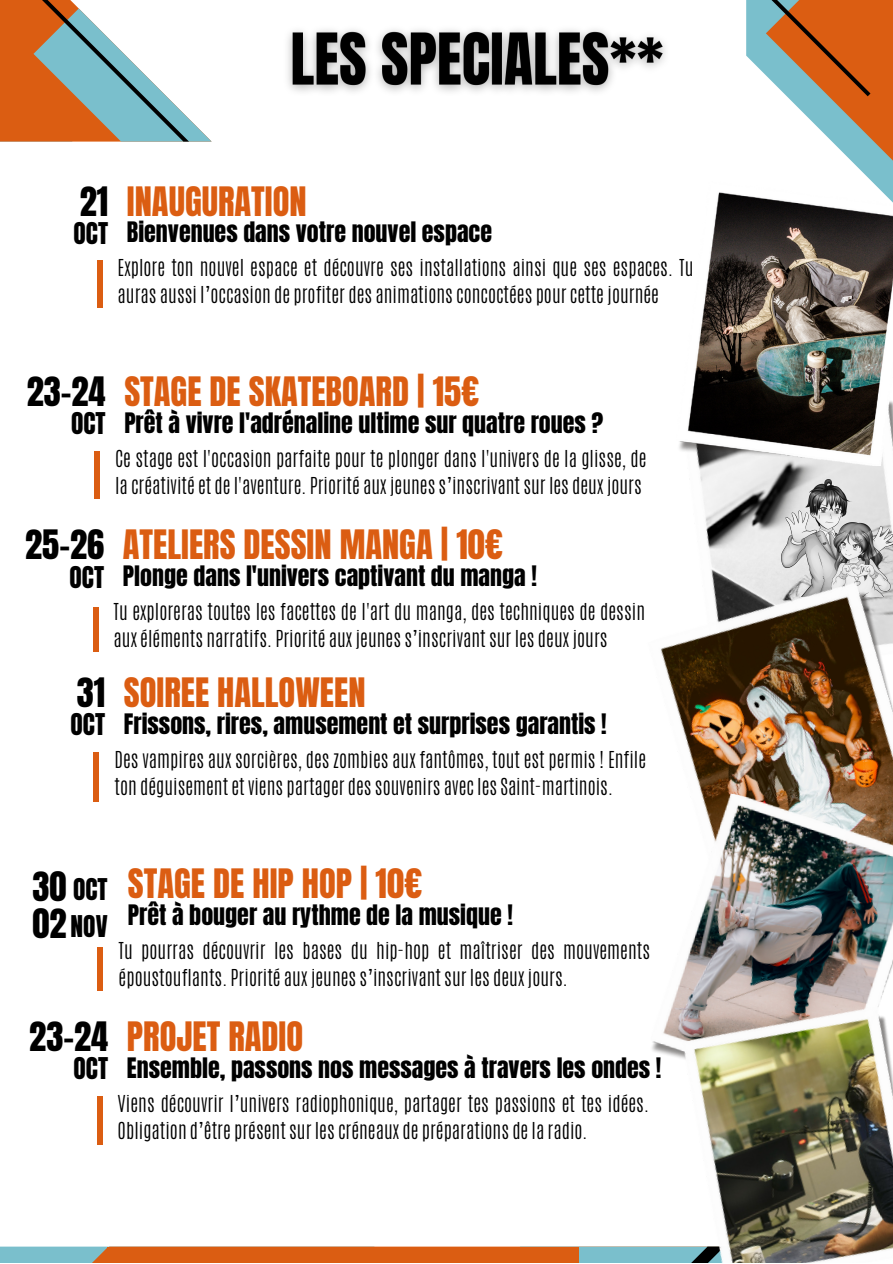
<style>
.page{position:relative;width:893px;height:1264px;background:#fff}
.page>*{position:absolute;margin:0;border:0;box-sizing:border-box;transform-origin:0 0}
.t1{font:34.5px "Anton";color:#db5d12}
.t2{font:34.5px "Anton";color:#000}
.t3{font:25.5px "Anton";color:#000}
.t4{font:24px "Anton";color:#000}
.t5{font:300 19.5px/27px "Antonio";color:#000}
</style>
<div class="page">
<img style="left:698px;top:466px;width:188px;height:89px">
<img style="left:781px;top:480px;width:111px;height:75px">
<div style="left:93px;top:607px;width:6px;height:45px;background:#db5d12"></div>
<img style="left:660px;top:555px;width:232px;height:232px">
<img style="left:652px;top:787px;width:240px;height:263px">
<svg style="left:0;top:1246px;width:653px;height:16px;background:#c27b4a"></svg>
<img style="left:653px;top:982px;width:239px;height:280px">
<svg style="left:746px;top:0;width:146px;height:182px"></svg>
<img style="left:288px;top:29px;width:377px;height:63px">
<img style="left:679px;top:182px;width:213px;height:284px">
<div style="left:94px;top:451px;width:6px;height:48px;background:#db5d12"></div>
<div style="left:93px;top:752px;width:6px;height:50px;background:#db5d12"></div>
<div style="left:97px;top:946px;width:6px;height:44px;background:#db5d12"></div>
<div style="left:97px;top:1096px;width:6px;height:48px;background:#db5d12"></div>
<div style="left:97px;top:260px;width:6px;height:48px;background:#db5d12"></div>
<svg style="left:0;top:0;width:212px;height:142px"></svg>
<p class="t2" style="left:80px;top:176px;width:30px">21</p>
<p class="t3" style="left:74px;top:214px;width:36px">OCT</p>
<p class="t1" style="left:127px;top:176px;width:181px">INAUGURATION</p>
<p class="t4" style="left:127px;top:215px;width:366px">Bienvenues dans votre nouvel espace</p>
<p class="t5" style="left:118px;top:255px;width:577px">Explore ton nouvel espace et découvre ses installations ainsi que ses espaces. Tu auras aussi l’occasion de profiter des animations concoctées pour cette journée</p>
<p class="t2" style="left:27px;top:367px;width:80px">23-24</p>
<p class="t3" style="left:71px;top:405px;width:36px">OCT</p>
<p class="t1" style="left:124px;top:367px;width:356px">STAGE DE SKATEBOARD | 15€</p>
<p class="t4" style="left:124px;top:406px;width:480px">Prêt à vivre l'adrénaline ultime sur quatre roues ?</p>
<p class="t5" style="left:115px;top:445px;width:533px">Ce stage est l'occasion parfaite pour te plonger dans l'univers de la glisse, de la créativité et de l'aventure. Priorité aux jeunes s’inscrivant sur les deux jours</p>
<p class="t2" style="left:25px;top:520px;width:80px">25-26</p>
<p class="t3" style="left:70px;top:558px;width:36px">OCT</p>
<p class="t1" style="left:123px;top:520px;width:381px">ATELIERS DESSIN MANGA | 10€</p>
<p class="t4" style="left:123px;top:559px;width:415px">Plonge dans l'univers captivant du manga !</p>
<p class="t2" style="left:77px;top:667px;width:30px">31</p>
<p class="t3" style="left:71px;top:706px;width:36px">OCT</p>
<p class="t5" style="left:114px;top:598px;width:533px">Tu exploreras toutes les facettes de l'art du manga, des techniques de dessin aux éléments narratifs. Priorité aux jeunes s’inscrivant sur les deux jours</p>
<p class="t1" style="left:124px;top:667px;width:243px">SOIREE HALLOWEEN</p>
<p class="t4" style="left:124px;top:706px;width:484px">Frissons, rires, amusement et surprises garantis !</p>
<p class="t5" style="left:115px;top:746px;width:533px">Des vampires aux sorcières, des zombies aux fantômes, tout est permis ! Enfile ton déguisement et viens partager des souvenirs avec les Saint-martinois.</p>
<p class="t2" style="left:33px;top:861px;width:36px">30</p>
<p class="t2" style="left:33px;top:898px;width:36px">02</p>
<p class="t3" style="left:73px;top:870px;width:36px">OCT</p>
<p class="t3" style="left:71px;top:908px;width:39px">NOV</p>
<p class="t1" style="left:128px;top:858px;width:296px">STAGE DE HIP HOP | 10€</p>
<p class="t4" style="left:128px;top:897px;width:386px">Prêt à bouger au rythme de la musique !</p>
<p class="t5" style="left:119px;top:937px;width:533px">Tu pourras découvrir les bases du hip-hop et maîtriser des mouvements époustouflants. Priorité aux jeunes s’inscrivant sur les deux jours.</p>
<p class="t2" style="left:29px;top:1011px;width:80px">23-24</p>
<p class="t3" style="left:74px;top:1050px;width:36px">OCT</p>
<p class="t1" style="left:127px;top:1011px;width:178px">PROJET RADIO</p>
<p class="t4" style="left:127px;top:1050px;width:536px">Ensemble, passons nos messages à travers les ondes !</p>
<p class="t5" style="left:118px;top:1090px;width:533px">Viens découvrir l’univers radiophonique, partager tes passions et tes idées.<br>Obligation d’être présent sur les créneaux de préparations de la radio.</p>
</div>
